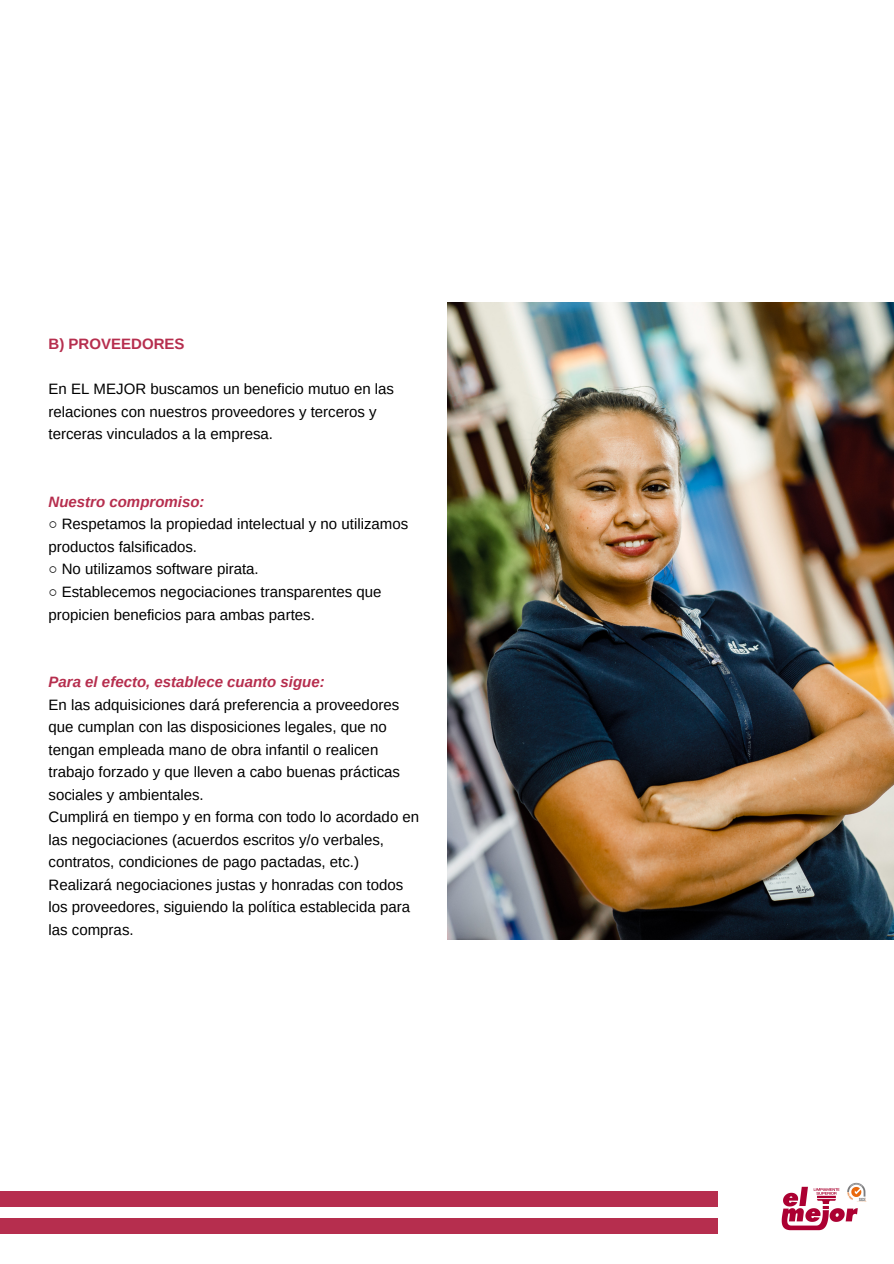
<style>
.page{position:relative;width:894px;height:1264px;background:#fff}
.page>*{position:absolute;margin:0;border:0;box-sizing:border-box;transform-origin:0 0}
.t1{font:15px/22.5px "Arimo";color:#000}
.t2{font:italic 700 15px "Arimo";color:#b62e4e}
.t3{font:700 15px "Arimo";color:#b62e4e}
</style>
<div class="page">
<img style="left:781px;top:1182px;width:86px;height:49px">
<div style="left:0;top:1190px;width:717px;height:16px;background:#b62e4e"></div>
<div style="left:0;top:1218px;width:717px;height:15px;background:#b62e4e"></div>
<img style="left:447px;top:302px;width:446px;height:637px">
<p class="t3" style="left:49px;top:335px;width:137px">B) PROVEEDORES</p>
<p class="t1" style="left:49px;top:378px;width:347px">En EL MEJOR buscamos un beneficio mutuo en las relaciones con nuestros proveedores y terceros y terceras vinculados a la empresa.</p>
<p class="t2" style="left:49px;top:493px;width:157px">Nuestro compromiso:</p>
<p class="t1" style="left:49px;top:513px;width:361px">○ Respetamos la propiedad intelectual y no utilizamos productos falsificados.</p>
<p class="t1" style="left:49px;top:558px;width:212px">○ No utilizamos software pirata.</p>
<p class="t1" style="left:49px;top:580px;width:334px">○ Establecemos negociaciones transparentes que propicien beneficios para ambas partes.</p>
<p class="t2" style="left:49px;top:673px;width:278px">Para el efecto, establece cuanto sigue:</p>
<p class="t1" style="left:49px;top:693px;width:372px">En las adquisiciones dará preferencia a proveedores que cumplan con las disposiciones legales, que no tengan empleada mano de obra infantil o realicen trabajo forzado y que lleven a cabo buenas prácticas sociales y ambientales.<br>Cumplirá en tiempo y en forma con todo lo acordado en las negociaciones (acuerdos escritos y/o verbales, contratos, condiciones de pago pactadas, etc.)<br>Realizará negociaciones justas y honradas con todos los proveedores, siguiendo la política establecida para las compras.</p>
</div>
